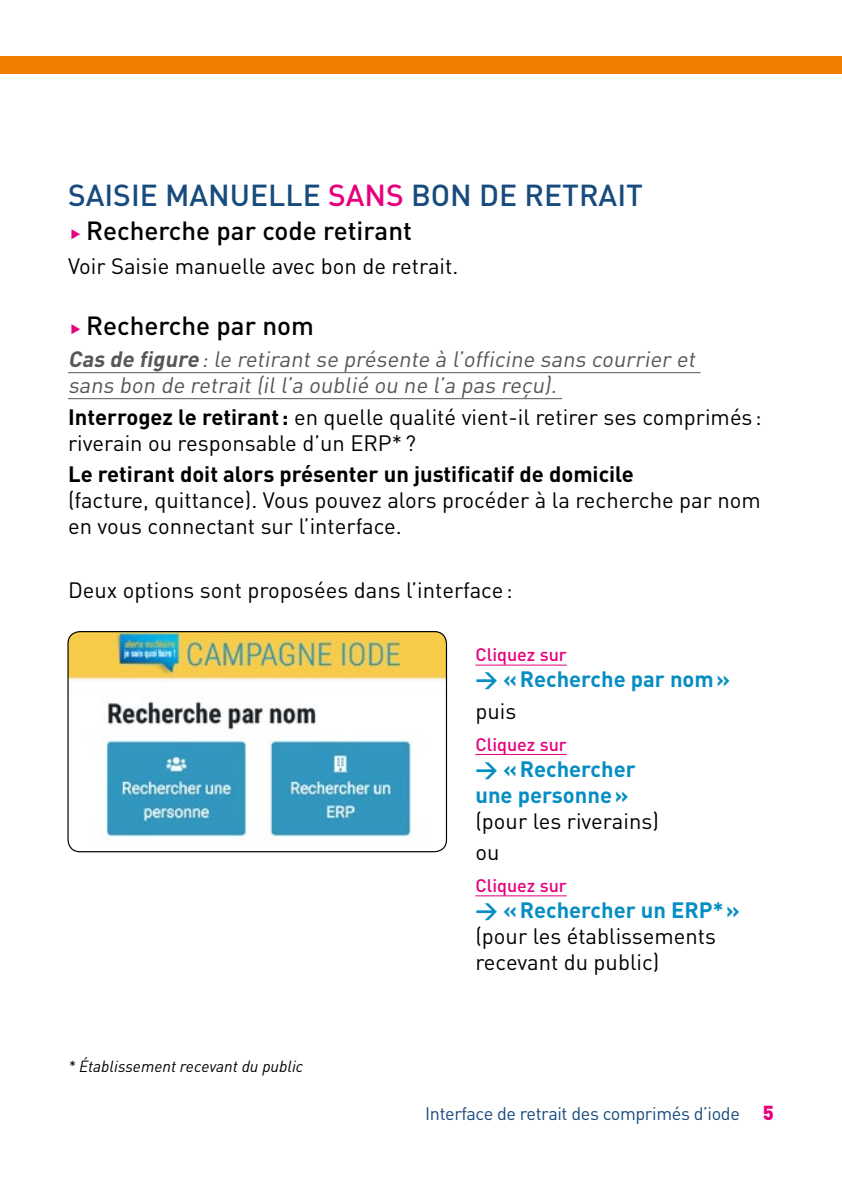
<style>
.page{position:relative;width:842px;height:1191px;background:#fff}
.page>*{position:absolute;margin:0;border:0;box-sizing:border-box;transform-origin:0 0}
.t1{font:500 30px "DIN";color:#184b7d}
.t2{font:500 26px "DIN";color:#000}
.t3{font:22px/26px "DIN";color:#000}
.t4{font:italic 22px/26px "DIN";color:#575756}
.t5{font:700 22px/26px "DIN";color:#068ec2}
.t6{font:700 22px "DIN";color:#000}
.t7{font:18px "DIN";letter-spacing:-.02em;color:#184b7d}
.t8{font:500 18px "DIN";color:#e6007d}
.t9{font:italic 16px "DIN";color:#000}
.s1{color:#e6007d}
.s2{font-weight:700}
.s3{font-weight:900;font-size:20px;color:#e6007d}
</style>
<div class="page">
<hr style="left:68px;top:372px;width:632px;height:1px;background:#575756">
<hr style="left:68px;top:398px;width:494px;height:1px;background:#575756">
<hr style="left:475px;top:664px;width:92px;height:1px;background:#e6007d">
<hr style="left:475px;top:754px;width:92px;height:1px;background:#e6007d">
<hr style="left:475px;top:895px;width:92px;height:1px;background:#e6007d">
<img style="left:69px;top:631px;width:377px;height:220px">
<div style="left:67px;top:631px;width:380px;height:221px;border:1px solid #000;border-radius:12px"></div>
<div style="left:0;top:57px;width:842px;height:17px;background:#ef7d00"></div>
<h1 class="t1" style="left:68px;top:176px;width:576px">SAISIE MANUELLE <span class="s1">SANS</span> BON DE RETRAIT</h1>
<p class="t2" style="left:86px;top:214px;width:328px">Recherche par code retirant</p>
<p class="t3" style="left:68px;top:252px;width:392px">Voir Saisie manuelle avec bon de retrait.</p>
<p class="t2" style="left:86px;top:309px;width:229px">Recherche par nom</p>
<p class="t4" style="left:68px;top:346px;width:633px"><span class="s2">Cas de figure</span>:le retirantse présente à l’officine sans courrier et sans bon de retrait(ill’a oublié ou ne l’a pas reçu).</p>
<p class="t3" style="left:68px;top:403px;width:695px"><span class="s2">Interrogez le retirant:</span> en quelle qualité vient-il retirer ses comprimés : riverain ou responsable d’un ERP* ?</p>
<p class="t6" style="left:68px;top:460px;width:567px">Le retirant doit alors présenter un justificatif de domicile</p>
<p class="t3" style="left:68px;top:487px;width:694px">(facture, quittance). Vous pouvez alors procéder à la recherche par nom en vous connectant sur l’interface.</p>
<p class="t3" style="left:68px;top:576px;width:446px">Deux options sont proposées dans l’interface:</p>
<p class="t9" style="left:68px;top:1056px;width:237px">* Établissement recevant du public</p>
<p class="t8" style="left:475px;top:643px;width:93px">Cliquez sur</p>
<p class="t5" style="left:475px;top:665px;width:256px">&gt; «Recherche par nom»</p>
<p class="t3" style="left:475px;top:697px;width:42px">puis</p>
<p class="t8" style="left:475px;top:732px;width:93px">Cliquez sur</p>
<p class="t5" style="left:475px;top:754px;width:162px">&gt; «Rechercher une personne»</p>
<p class="t3" style="left:475px;top:804px;width:185px;line-height:31.6px">(pour les riverains) ou</p>
<p class="t8" style="left:475px;top:874px;width:93px">Cliquez sur</p>
<p class="t5" style="left:475px;top:896px;width:266px">&gt; «Rechercher un ERP*»</p>
<p class="t3" style="left:475px;top:922px;width:242px">(pour les établissements recevant du public)</p>
<p class="t7" style="left:425px;top:1102px;width:350px">Interface de retrait des comprimés d’iode <span class="s3">5</span></p>
</div>
